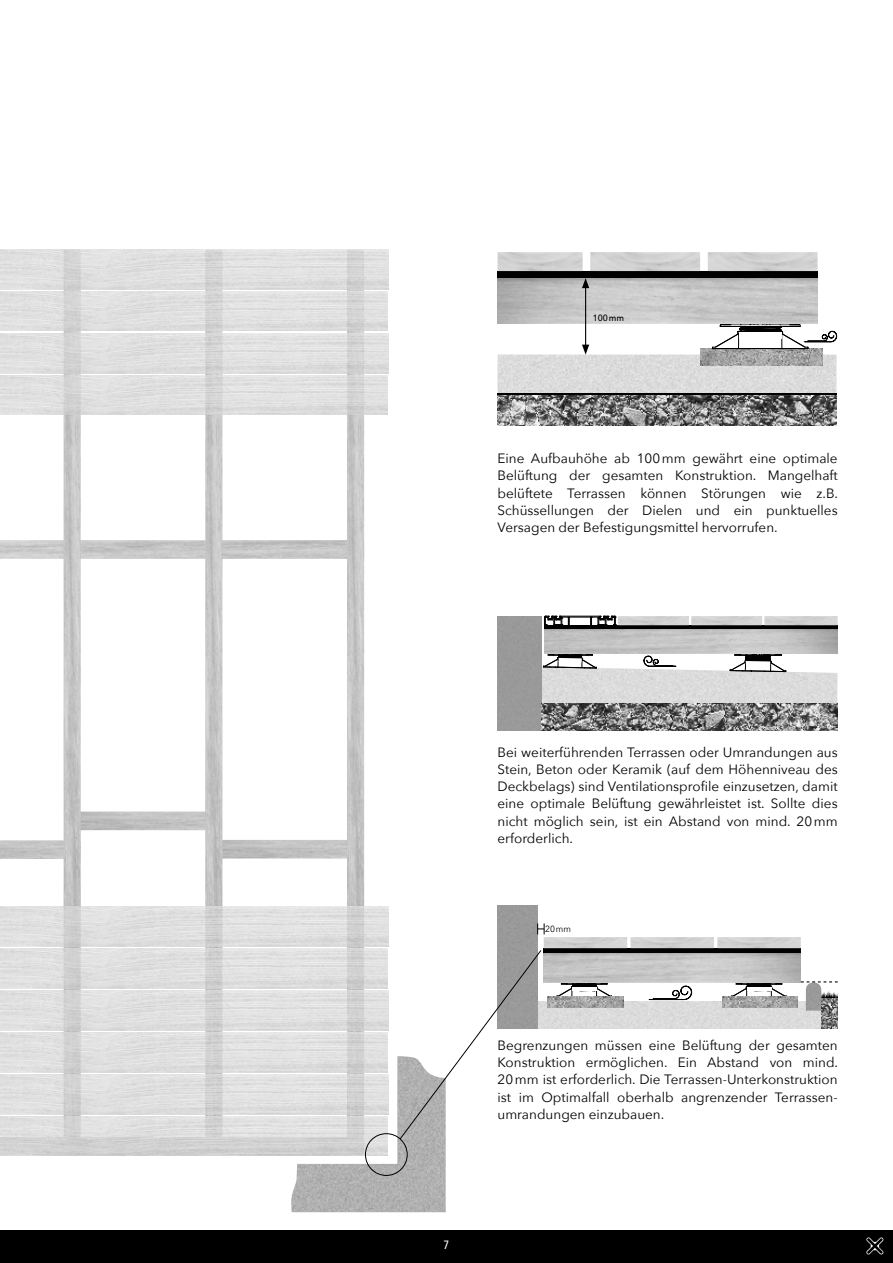
<style>
.page{position:relative;width:893px;height:1263px;background:#fff}
.page>*{position:absolute;margin:0;border:0;box-sizing:border-box;transform-origin:0 0}
.t1{font:13.5px/17.2px "Avenir Next";color:#000;text-align:justify}
.t2{font:500 12px "Avenir Next Condensed";color:#fff}
.t3{font:500 9.15px "Avenir Next";letter-spacing:-.01em;color:#000;scale:.95 1}
.t4{font:9px "Avenir Next";color:#000;scale:.95 1}
</style>
<div class="page">
<div style="left:0;top:1230px;width:893px;height:33px;background:#000"></div>
<svg style="left:866px;top:1237px;width:17px;height:17px"></svg>
<svg style="left:291px;top:1056px;width:155px;height:156px;fill:#b2b2b2"></svg>
<img style="left:64px;top:249px;width:17px;height:867px">
<img style="left:205px;top:289px;width:17px;height:827px">
<img style="left:347px;top:249px;width:17px;height:867px">
<img style="left:0;top:1074px;width:388px;height:40px">
<img style="left:0;top:1116px;width:388px;height:40px">
<img style="left:0;top:990px;width:388px;height:40px">
<img style="left:0;top:1032px;width:388px;height:40px">
<img style="left:0;top:907px;width:388px;height:39px">
<img style="left:0;top:948px;width:388px;height:40px">
<img style="left:0;top:333px;width:388px;height:40px">
<img style="left:0;top:375px;width:388px;height:40px">
<img style="left:0;top:291px;width:388px;height:40px">
<img style="left:541px;top:667px;width:297px;height:37px">
<svg style="left:543px;top:653px;width:53px;height:15px"></svg>
<svg style="left:730px;top:653px;width:56px;height:19px"></svg>
<svg style="left:544px;top:616px;width:72px;height:9px"></svg>
<svg style="left:544px;top:625px;width:294px;height:4px"></svg>
<img style="left:691px;top:616px;width:71px;height:9px">
<img style="left:764px;top:616px;width:74px;height:9px">
<div style="left:498px;top:616px;width:43px;height:114px;background:#999"></div>
<img style="left:541px;top:704px;width:297px;height:26px">
<hr style="left:746px;top:661px;width:24px;height:3px;background:#fff">
<svg style="left:643px;top:656px;width:33px;height:10px"></svg>
<div style="left:542px;top:1001px;width:279px;height:27px;background:#dbdbdb"></div>
<div style="left:544px;top:948px;width:257px;height:5px;background:#000"></div>
<svg style="left:649px;top:986px;width:43px;height:14px"></svg>
<div style="left:497px;top:906px;width:40px;height:122px;background:#999"></div>
<svg style="left:557px;top:982px;width:55px;height:15px"></svg>
<hr style="left:572px;top:987px;width:24px;height:4px;background:#fff">
<svg style="left:821px;top:990px;width:17px;height:9px"></svg>
<div style="left:806px;top:982px;width:15px;height:29px;background:#9a9a9a"></div>
<img style="left:548px;top:997px;width:75px;height:11px">
<svg style="left:731px;top:982px;width:55px;height:15px"></svg>
<hr style="left:747px;top:987px;width:24px;height:4px;background:#fff">
<img style="left:723px;top:997px;width:75px;height:11px">
<img style="left:821px;top:999px;width:16px;height:29px">
<img style="left:717px;top:937px;width:84px;height:11px">
<img style="left:630px;top:937px;width:84px;height:11px">
<div style="left:365px;top:1133px;width:43px;height:43px;border:1px solid #000;border-radius:50%"></div>
<svg style="left:399px;top:949px;width:143px;height:191px"></svg>
<svg style="left:537px;top:923px;width:8px;height:11px"></svg>
<svg style="left:801px;top:981px;width:37px;height:1px"></svg>
<img style="left:497px;top:354px;width:339px;height:39px">
<img style="left:497px;top:395px;width:339px;height:31px">
<div style="left:497px;top:271px;width:321px;height:8px;background:#000"></div>
<img style="left:708px;top:252px;width:110px;height:19px">
<img style="left:590px;top:252px;width:110px;height:19px">
<img style="left:497px;top:252px;width:86px;height:19px">
<img style="left:700px;top:348px;width:123px;height:17px">
<hr style="left:497px;top:393px;width:339px;height:2px;background:#000">
<svg style="left:712px;top:324px;width:125px;height:25px"></svg>
<div style="left:739px;top:332px;width:42px;height:7px;background:#fff"></div>
<hr style="left:585px;top:286px;width:1px;height:61px;background:#000">
<svg style="left:582px;top:345px;width:7px;height:10px"></svg>
<svg style="left:582px;top:278px;width:7px;height:10px"></svg>
<p class="t3" style="left:593px;top:310px;width:35px">100mm</p>
<p class="t1" style="left:497px;top:449px;width:342px">Eine Aufbauhöhe ab 100mm gewährt eine optimale Belüftung der gesamten Konstruktion. Mangelhaft belüftete Terrassen können Störungen wie z.B.<br>Schüssellungen der Dielen und ein punktuelles Versagen der Befestigungsmittel hervorrufen.</p>
<p class="t2" style="left:444px;top:1237px;width:7px">7</p>
<p class="t1" style="left:497px;top:743px;width:342px">Bei weiterführenden Terrassen oder Umrandungen aus Stein, Beton oder Keramik (auf dem Höhenniveau des Deckbelags) sind Ventilationsprofile einzusetzen, damit eine optimale Belüftung gewährleistet ist. Sollte dies nicht möglich sein, ist ein Abstand von mind. 20mm erforderlich.</p>
<p class="t4" style="left:545px;top:921px;width:29px">20mm</p>
<p class="t1" style="left:497px;top:1036px;width:342px">Begrenzungen müssen eine Belüftung der gesamten Konstruktion ermöglichen. Ein Abstand von mind.<br>20mm ist erforderlich. Die Terrassen-Unterkonstruktion ist im Optimalfall oberhalb angrenzender Terrassen&shy;umrandungen einzubauen.</p>
</div>
